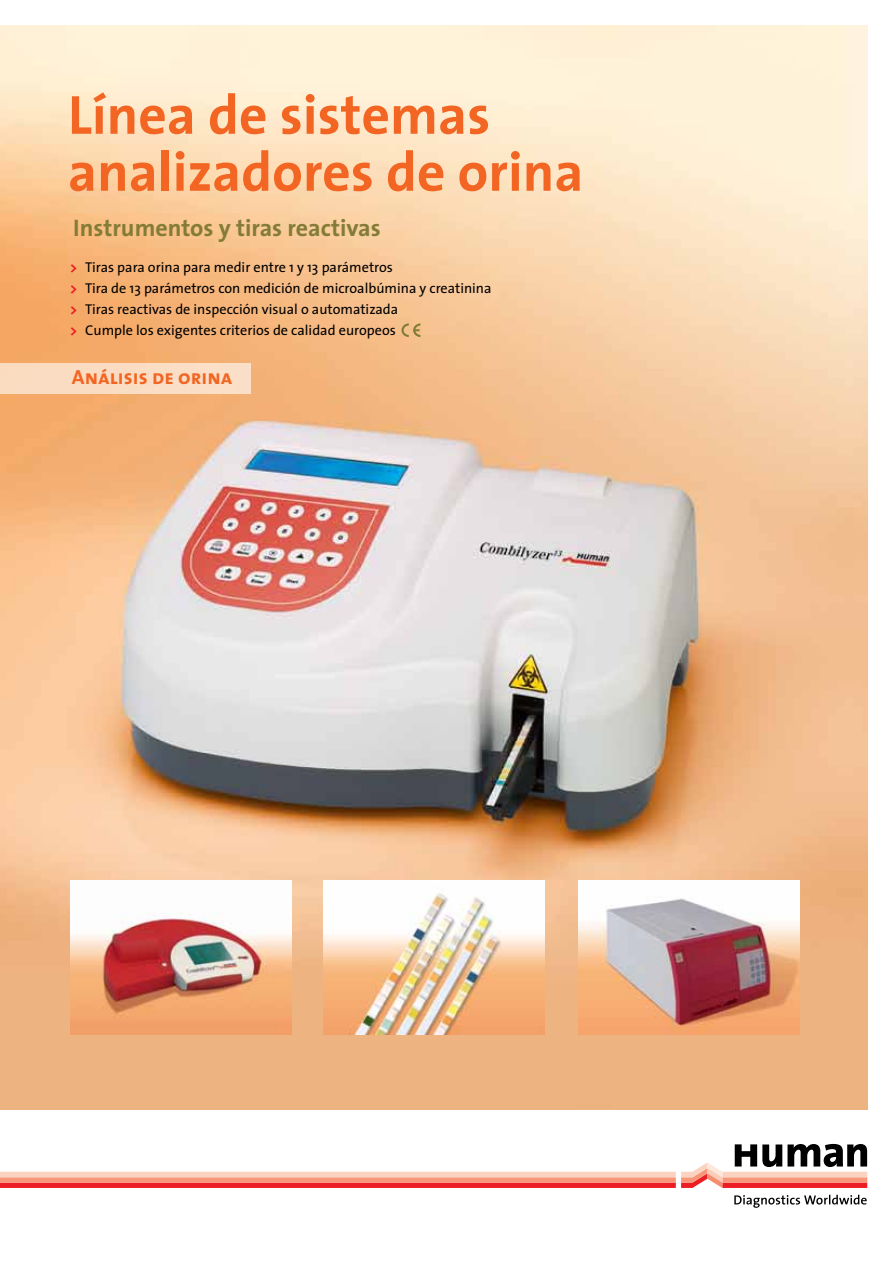
<style>
.page{position:relative;width:893px;height:1263px;background:#fff}
.page>*{position:absolute;margin:0;border:0;box-sizing:border-box;transform-origin:0 0}
.t1{font:700 55.5px/57px "The Sans";color:#f26522}
.t2{font:700 24px "The Sans";color:#837c36}
.t3{font:20.4px "The Sans Bold Caps";color:#f26522}
.t4{font:14.25px/21px "The Sans";color:#000}
.s1{font-weight:700;color:#ed1d24}
</style>
<div class="page">
<img style="left:0;top:26px;width:867px;height:1084px">
<div style="left:0;top:363px;width:250px;height:30px;background:#fadcc2"></div>
<img style="left:324px;top:880px;width:221px;height:155px">
<img style="left:70px;top:880px;width:221px;height:155px">
<img style="left:578px;top:880px;width:221px;height:155px">
<svg style="left:0;top:1144px;width:867px;height:44px"></svg>
<svg style="left:734px;top:1195px;width:133px;height:13px"></svg>
<svg style="left:401px;top:323px;width:19px;height:14px"></svg>
<h1 class="t1" style="left:68px;top:85px;width:517px">Línea de sistemas analizadores de orina</h1>
<h2 class="t2" style="left:73px;top:207px;width:309px">Instrumentos y tiras reactivas</h2>
<p class="t4" style="left:70px;top:256px;width:423px"><span class="s1">&gt;</span> Tiras para orina para medir entre 1 y 13 parámetros<br><span class="s1">&gt;</span> Tira de 13 parámetros con medición de microalbúmina y creatinina <span class="s1">&gt;</span> Tiras reactivas de inspección visual o automatizada<br><span class="s1">&gt;</span> Cumple los exigentes criterios de calidad europeos</p>
<h3 class="t3" style="left:72px;top:360px;width:162px">Análisis de orina</h3>
</div>
